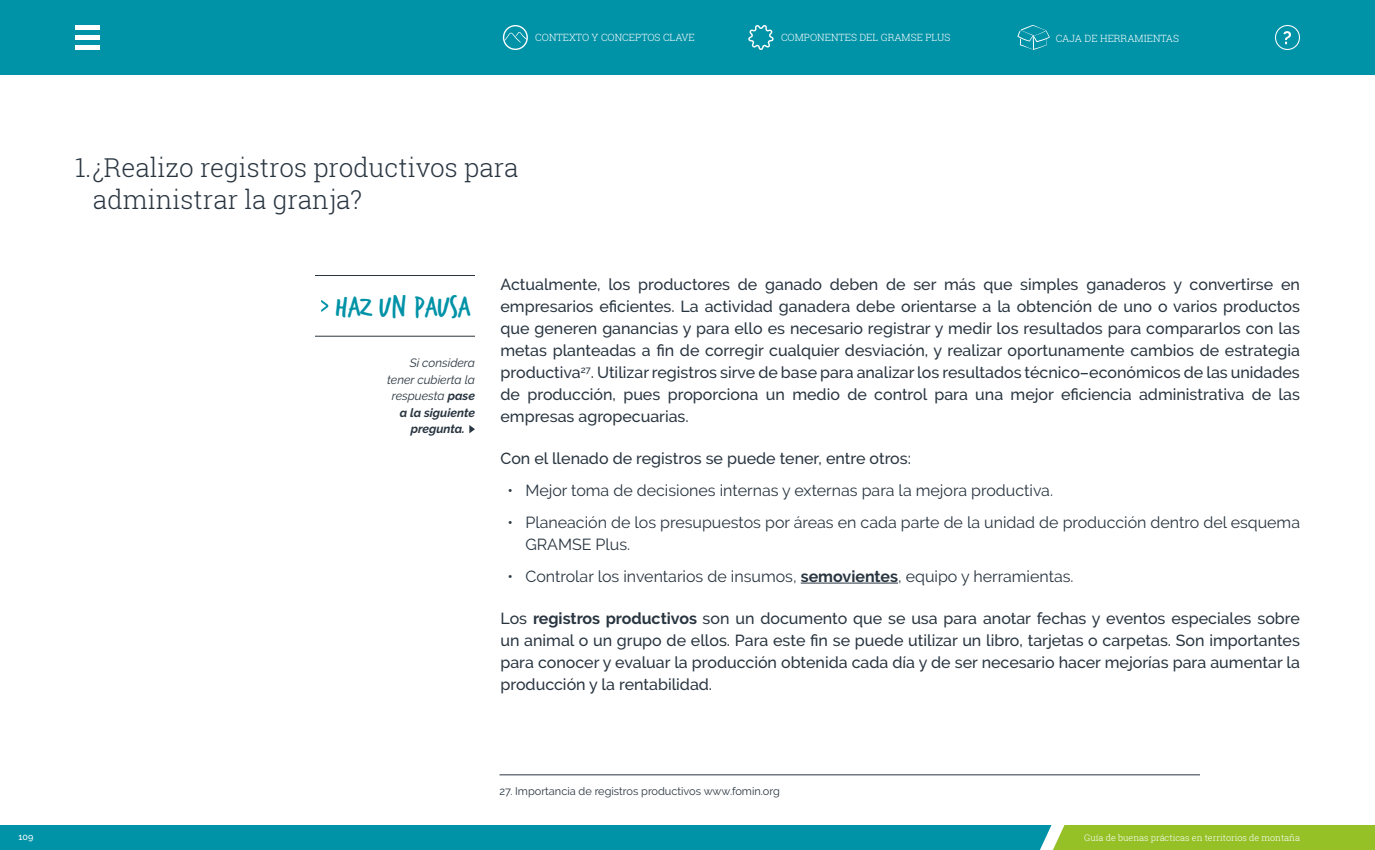
<style>
.page{position:relative;width:1375px;height:850px;background:#fff}
.page>*{position:absolute;margin:0;border:0;box-sizing:border-box;transform-origin:0 0}
.t1{font:31.3px "Trash Hand";color:#0092a7}
.t2{font:300 26px/31.2px "Roboto Slab";color:#293540}
.t3{font:500 16px/22px "Raleway";color:#293540;text-align:justify}
.t4{font:16px/22px "Raleway";color:#293540}
.t5{font:italic 12px "Raleway";color:#293540}
.t6{font:italic 700 12px "Raleway";color:#293540}
.t7{font:11px "Raleway";color:#293540}
.t8{font:300 10px "Roboto Slab";color:#fff}
.t9{font:300 9px "Roboto Slab";color:#fff}
.t10{font:500 9px "Raleway";color:#fff}
.s1{font-weight:700}
</style>
<div class="page">
<div style="left:0;top:0;width:1375px;height:75px;background:#0092a7"></div>
<div style="left:1275px;top:25px;width:25px;height:25px;border:1px solid #fff;border-radius:50%"></div>
<svg style="left:1283px;top:31px;width:8px;height:13px"></svg>
<svg style="left:748px;top:25px;width:26px;height:25px"></svg>
<div style="left:503px;top:25px;width:25px;height:25px;border:1px solid #fff;border-radius:50%"></div>
<svg style="left:504px;top:32px;width:24px;height:11px"></svg>
<svg style="left:1017px;top:25px;width:33px;height:25px"></svg>
<div style="left:0;top:825px;width:1375px;height:25px;background:#0092a7"></div>
<div style="left:1052px;top:825px;width:323px;height:25px;background:#95c127"></div>
<svg style="left:1040px;top:825px;width:24px;height:25px"></svg>
<div style="left:75px;top:25px;width:25px;height:5px;background:#fff"></div>
<div style="left:75px;top:35px;width:25px;height:5px;background:#fff"></div>
<div style="left:75px;top:45px;width:25px;height:5px;background:#fff"></div>
<svg style="left:321px;top:300px;width:7px;height:12px"></svg>
<hr style="left:315px;top:275px;width:160px;height:1px;background:#293540">
<hr style="left:315px;top:336px;width:160px;height:1px;background:#293540">
<svg style="left:469px;top:425px;width:6px;height:8px"></svg>
<hr style="left:801px;top:583px;width:97px;height:1px;background:#293540">
<hr style="left:500px;top:774px;width:700px;height:1px;background:#293540">
<p class="t8" style="left:535px;top:31px;width:161px">CONTEXTO Y CONCEPTOS CLAVE</p>
<p class="t8" style="left:781px;top:30px;width:171px">COMPONENTES DEL GRAMSE PLUS</p>
<p class="t8" style="left:1056px;top:31px;width:125px">CAJA DE HERRAMIENTAS</p>
<h2 class="t2" style="left:93px;top:152px;width:427px;text-indent:-18px">1.¿Realizo registros productivos para administrar la granja?</h2>
<h1 class="t1" style="left:335px;top:291px;width:137px">HAZ UN PAUSA</h1>
<p class="t5" style="left:410px;top:356px;width:67px">Si considera</p>
<p class="t5" style="left:387px;top:372px;width:89px">tener cubierta la</p>
<p class="t5" style="left:392px;top:389px;width:85px">respuesta <span class="s1">pase</span></p>
<p class="t6" style="left:400px;top:405px;width:77px">a la siguiente</p>
<p class="t6" style="left:411px;top:422px;width:56px">pregunta.</p>
<p class="t3" style="left:500px;top:273px;width:801px">Actualmente, los productores de ganado deben de ser más que simples ganaderos y convertirse en empresarios eficientes. La actividad ganadera debe orientarse a la obtención de uno o varios productos que generen ganancias y para ello es necesario registrar y medir los resultados para compararlos con las metas planteadas a fin de corregir cualquier desviación, y realizar oportunamente cambios de estrategia productiva<sup>27</sup>. Utilizar registros sirve de base para analizar los resultados técnico–económicos de las unidades de producción, pues proporciona un medio de control para una mejor eficiencia administrativa de las empresas agropecuarias.</p>
<p class="t3" style="left:500px;top:447px;width:412px">Con el llenado de registros se puede tener, entre otros:</p>
<p class="t4" style="left:507px;top:479px;width:547px">• Mejor toma de decisiones internas y externas para la mejora productiva.</p>
<p class="t4" style="left:525px;top:511px;width:776px;text-indent:-18px">• Planeación de los presupuestos por áreas en cada parte de la unidad de producción dentro del esquema<br>GRAMSE Plus.</p>
<p class="t4" style="left:507px;top:565px;width:568px">• Controlar los inventarios de insumos, <span class="s1">semovientes</span>, equipo y herramientas.</p>
<p class="t3" style="left:500px;top:607px;width:801px">Los <span class="s1">registros productivos</span> son un documento que se usa para anotar fechas y eventos especiales sobre un animal o un grupo de ellos. Para este fin se puede utilizar un libro, tarjetas o carpetas. Son importantes para conocer y evaluar la producción obtenida cada día y de ser necesario hacer mejorías para aumentar la producción y la rentabilidad.</p>
<p class="t7" style="left:500px;top:785px;width:282px">27. Importancia de registros productivos www.fomin.org</p>
<p class="t10" style="left:18px;top:832px;width:16px">109</p>
<p class="t9" style="left:1084px;top:832px;width:217px">Guía de buenas prácticas en territorios de montaña</p>
</div>
